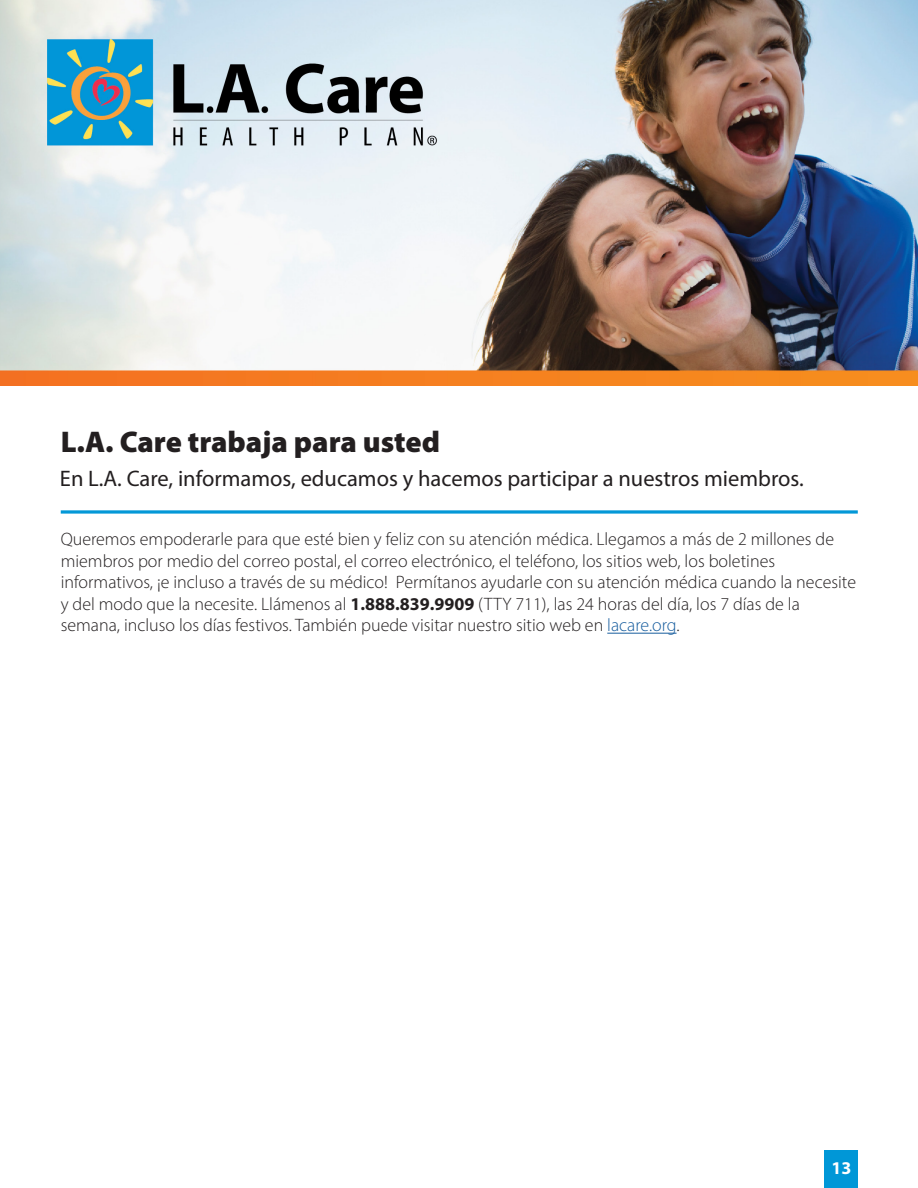
<style>
.page{position:relative;width:918px;height:1188px;background:#fff}
.page>*{position:absolute;margin:0;border:0;box-sizing:border-box;transform-origin:0 0}
.t1{font:900 30px "Myriad Pro";color:#231f20}
.t2{font:22.5px "Myriad Pro";color:#231f20}
.t3{font:300 18px/21.6px "Myriad Pro";color:#231f20}
.t4{font:700 18px "Myriad Pro";color:#fff}
.s1{font-weight:700}
.s2{color:#175d9e}
</style>
<div class="page">
<div style="left:824px;top:1151px;width:34px;height:37px;background:#0097d7"></div>
<svg style="left:61px;top:510px;width:797px;height:4px;background:#31abde"></svg>
<hr style="left:607px;top:633px;width:70px;height:1px;background:#175d9e">
<img style="left:0;top:0;width:918px;height:386px">
<h2 class="t1" style="left:61px;top:422px;width:381px">L.A. Care trabaja para usted</h2>
<p class="t2" style="left:60px;top:464px;width:745px">En L.A. Care, informamos, educamos y hacemos participar a nuestros miembros.</p>
<p class="t3" style="left:61px;top:528px;width:797px">Queremos empoderarle para que esté bien y feliz con su atención médica. Llegamos a más de 2 millones de miembros por medio del correo postal, el correo electrónico, el teléfono, los sitios web, los boletines informativos, ¡e incluso a través de su médico! Permítanos ayudarle con su atención médica cuando la necesite y del modo que la necesite. Llámenos al <span class="s1">1.888.839.9909</span> (TTY 711), las 24 horas del día, los 7 días de la semana, incluso los días festivos. También puede visitar nuestro sitio web en <span class="s2">lacare.org</span>.</p>
<p class="t4" style="left:831px;top:1156px;width:21px">13</p>
</div>
